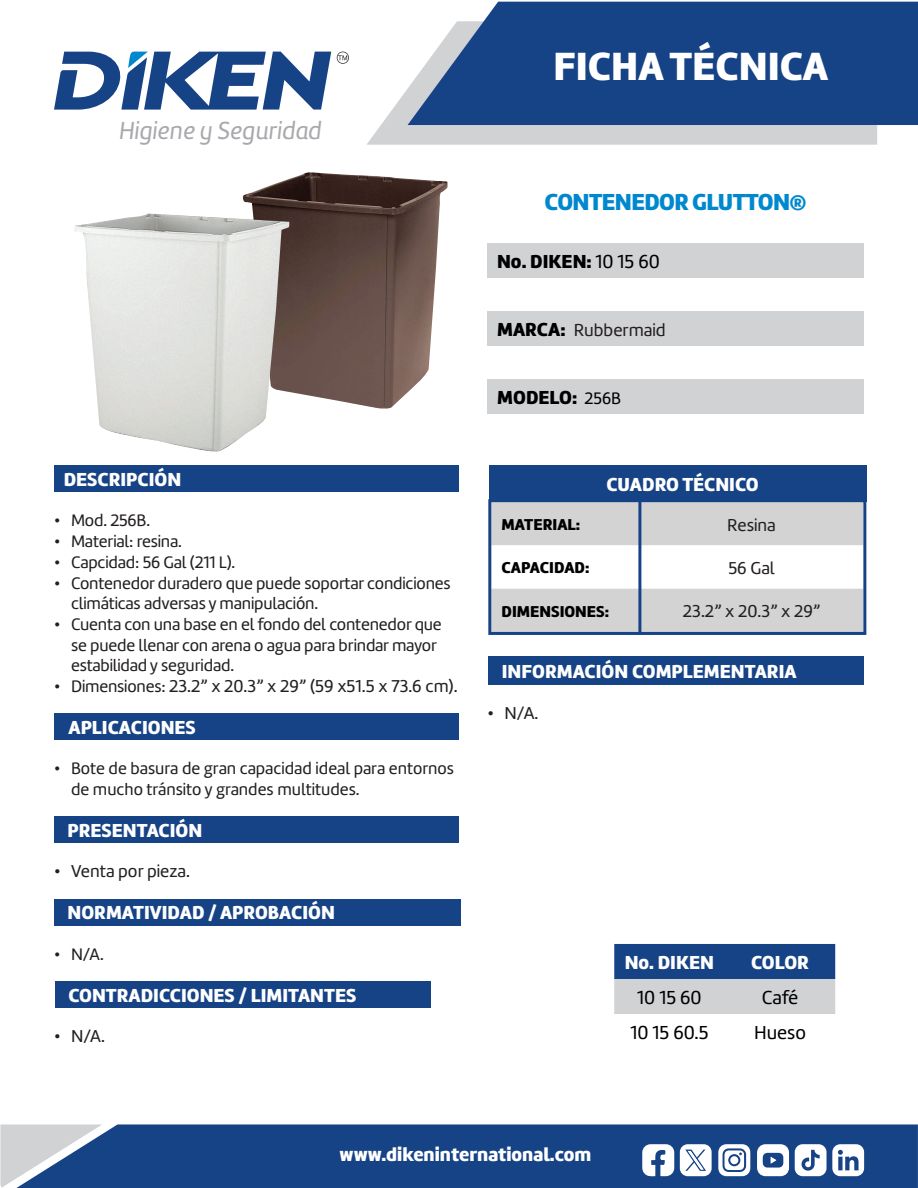
<style>
.page{position:relative;width:918px;height:1188px;background:#fff}
.page>*{position:absolute;margin:0;border:0;box-sizing:border-box;transform-origin:0 0}
.t1{font:40.8px "Amelia Basic Black";color:#fff}
.t2{font:25.5px "Amelia Basic Italic";color:#a8a9ad}
.t3{font:24px "Amelia Basic Black";letter-spacing:-.025em;color:#0088ce}
.t4{font:19.5px "Amelia Basic Black";color:#fff}
.t5{font:19.5px "Amelia Basic Black";color:#000}
.t6{font:19.5px "Amelia Basic";color:#000}
.t7{font:18px "Amelia Basic";color:#231f20}
.t8{font:17.85px "Amelia Basic";color:#231f20}
.t9{font:17.25px/20.7px "Amelia Basic";letter-spacing:-.01em;color:#231f20}
.t10{font:16.35px "Amelia Basic Black";color:#000}
.s1{font-family:"Amelia Basic"}
.s2{font-family:"Amelia Basic Black";font-size:19.5px;color:#000}
.s3{font-family:"Amelia Basic";font-size:17.25px}
.s4{font-size:17.25px}
</style>
<div class="page">
<svg style="left:367px;top:88px;width:510px;height:57px;background:#d5d6d8"></svg>
<svg style="left:408px;top:2px;width:510px;height:123px;background:#2b5490"></svg>
<div style="left:102px;top:1124px;width:816px;height:64px;background:#164386"></div>
<svg style="left:0;top:1124px;width:102px;height:64px;background:#95a6be"></svg>
<svg style="left:54px;top:51px;width:277px;height:59px"></svg>
<svg style="left:337px;top:52px;width:12px;height:12px"></svg>
<svg style="left:680px;top:1144px;width:32px;height:32px"></svg>
<svg style="left:642px;top:1144px;width:32px;height:32px"></svg>
<svg style="left:718px;top:1144px;width:32px;height:32px"></svg>
<div style="left:730px;top:1156px;width:8px;height:8px;background:#fff;border-radius:50%"></div>
<svg style="left:757px;top:1144px;width:32px;height:32px"></svg>
<svg style="left:795px;top:1144px;width:69px;height:32px"></svg>
<img style="left:243px;top:172px;width:205px;height:237px">
<div style="left:54px;top:713px;width:405px;height:27px;background:#164386"></div>
<div style="left:54px;top:466px;width:405px;height:26px;background:#164386"></div>
<div style="left:489px;top:466px;width:378px;height:36px;background:#164386"></div>
<div style="left:487px;top:244px;width:377px;height:34px;background:#d1d2d4"></div>
<div style="left:487px;top:312px;width:377px;height:34px;background:#d1d2d4"></div>
<div style="left:487px;top:379px;width:377px;height:34px;background:#d1d2d4"></div>
<div style="left:488px;top:656px;width:376px;height:28px;background:#164386"></div>
<div style="left:54px;top:816px;width:405px;height:27px;background:#164386"></div>
<svg style="left:614px;top:944px;width:221px;height:70px;background:#738aad"></svg>
<svg style="left:492px;top:503px;width:370px;height:128px"></svg>
<div style="left:488px;top:499px;width:378px;height:136px;border:3px solid #164386"></div>
<hr style="left:638px;top:500px;width:3px;height:135px;background:#164386">
<div style="left:54px;top:899px;width:406px;height:26px;background:#164386"></div>
<div style="left:55px;top:981px;width:376px;height:26px;background:#164386"></div>
<img style="left:74px;top:214px;width:216px;height:238px">
<h2 class="t2" style="left:119px;top:116px;width:204px">Higiene y Seguridad</h2>
<h1 class="t1" style="left:553px;top:41px;width:276px">FICHA TÉCNICA</h1>
<p class="t3" style="left:545px;top:188px;width:264px">CONTENEDOR GLUTTON®</p>
<p class="t5" style="left:497px;top:250px;width:164px">No. DIKEN: <span class="s1">10 15 60</span></p>
<p class="t7" style="left:497px;top:320px;width:170px"><span class="s2">MARCA:</span> Rubbermaid</p>
<p class="t5" style="left:497px;top:385px;width:126px">MODELO: <span class="s3">256B</span></p>
<p class="t4" style="left:64px;top:468px;width:119px">DESCRIPCIÓN</p>
<p class="t4" style="left:606px;top:473px;width:154px">CUADRO TÉCNICO</p>
<p class="t9" style="left:54px;top:510px;width:98px">• Mod. 256B.</p>
<p class="t9" style="left:54px;top:531px;width:129px">• Material: resina.</p>
<p class="t9" style="left:54px;top:552px;width:183px">• Capcidad: 56 Gal (211 L).</p>
<p class="t9" style="left:71px;top:573px;width:381px;text-indent:-17px">• Contenedor duradero que puede soportar condiciones climáticas adversas y manipulación.</p>
<p class="t9" style="left:71px;top:614px;width:372px;text-indent:-17px">• Cuenta con una base en el fondo del contenedor que se puede llenar con arena o agua para brindar mayor estabilidad y seguridad.</p>
<p class="t8" style="left:54px;top:676px;width:405px"><span class="s4">• Dimensiones:</span> 23.2” x 20.3” x 29” (59 x51.5 x 73.6 cm).</p>
<p class="t4" style="left:69px;top:716px;width:129px">APLICACIONES</p>
<p class="t9" style="left:71px;top:758px;width:385px;text-indent:-17px">• Bote de basura de gran capacidad ideal para entornos de mucho tránsito y grandes multitudes.</p>
<p class="t4" style="left:68px;top:818px;width:136px">PRESENTACIÓN</p>
<p class="t8" style="left:54px;top:861px;width:138px">• Venta por pieza.</p>
<p class="t4" style="left:68px;top:901px;width:269px">NORMATIVIDAD / APROBACIÓN</p>
<p class="t9" style="left:54px;top:944px;width:51px">• N/A.</p>
<p class="t4" style="left:68px;top:983px;width:289px">CONTRADICCIONES / LIMITANTES</p>
<p class="t8" style="left:54px;top:1026px;width:52px">• N/A.</p>
<p class="t10" style="left:502px;top:515px;width:80px">MATERIAL:</p>
<p class="t8" style="left:727px;top:514px;width:50px">Resina</p>
<p class="t10" style="left:502px;top:558px;width:90px">CAPACIDAD:</p>
<p class="t8" style="left:728px;top:558px;width:48px">56 Gal</p>
<p class="t10" style="left:502px;top:601px;width:109px">DIMENSIONES:</p>
<p class="t8" style="left:683px;top:601px;width:139px">23.2” x 20.3” x 29”</p>
<p class="t4" style="left:502px;top:659px;width:296px">INFORMACIÓN COMPLEMENTARIA</p>
<p class="t8" style="left:487px;top:703px;width:52px">• N/A.</p>
<p class="t4" style="left:625px;top:951px;width:91px">No. DIKEN</p>
<p class="t4" style="left:751px;top:951px;width:59px">COLOR</p>
<p class="t6" style="left:637px;top:986px;width:66px">10 15 60</p>
<p class="t6" style="left:762px;top:986px;width:38px">Café</p>
<p class="t6" style="left:630px;top:1021px;width:80px">10 15 60.5</p>
<p class="t6" style="left:754px;top:1021px;width:53px">Hueso</p>
<p class="t4" style="left:340px;top:1143px;width:253px">www.dikeninternational.com</p>
</div>
